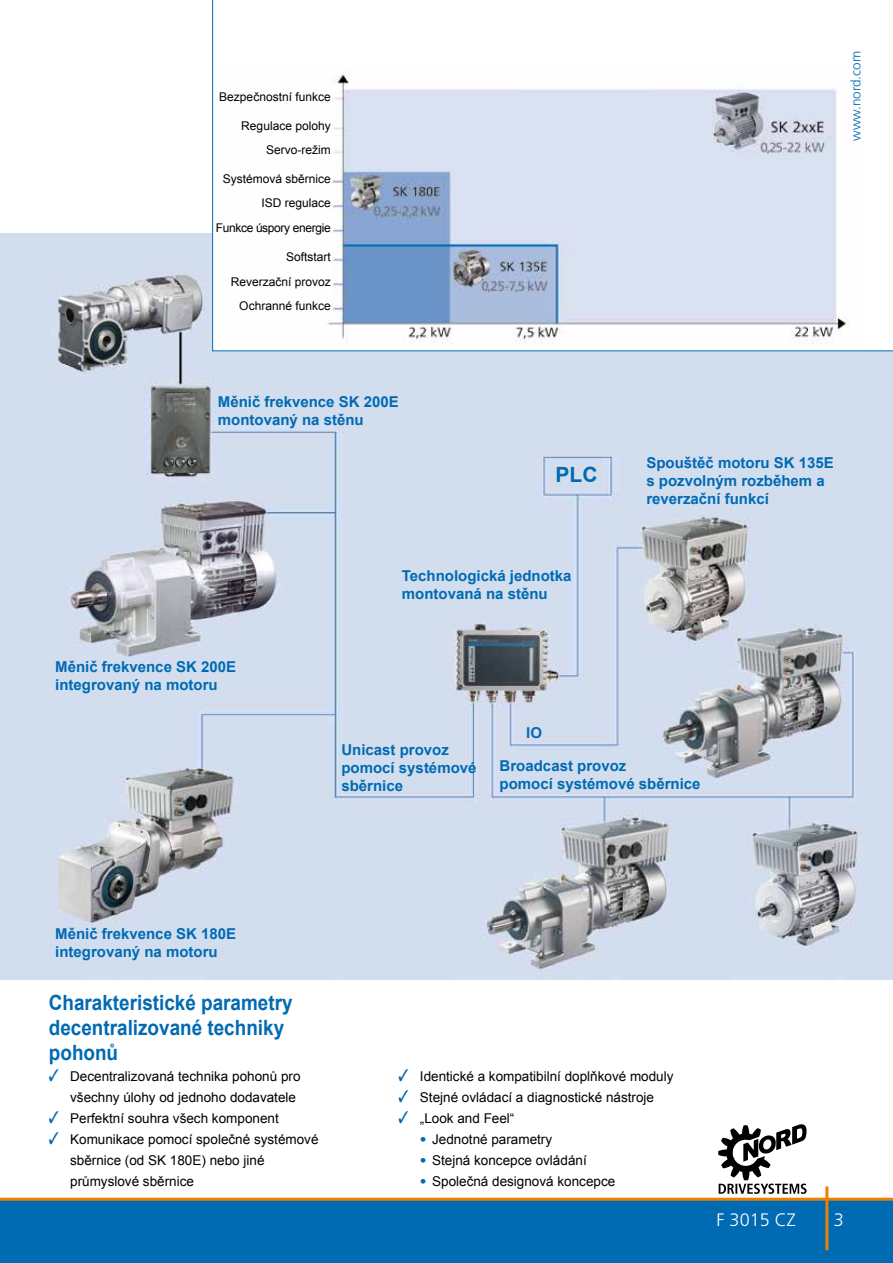
<style>
.page{position:relative;width:893px;height:1263px;background:#fff}
.page>*{position:absolute;margin:0;border:0;box-sizing:border-box;transform-origin:0 0}
.t1{font:700 21px/25.2px "Arial";color:#006ab3;scale:.9 1}
.t2{font:700 21px "Arial";color:#006ab3}
.t3{font:300 18px "Frutiger";color:#fff}
.t4{font:700 15px/18px "Arial";color:#006ab3}
.t5{font:13.5px/21px "Arial";color:#000}
.t6{font:300 13.5px "Frutiger";color:#006ab3}
.t7{font:12px/24px "Arial";color:#000;text-align:right}
.t8{font:12px "Arial";letter-spacing:-.03em;color:#000}
.s1{color:#006ab3}
.s2{font-family:"Frutiger";color:#006ab3}
</style>
<div class="page">
<div style="left:0;top:1198px;width:893px;height:65px;background:#006ab3"></div>
<hr style="left:825px;top:1186px;width:3px;height:64px;background:#ee7f00">
<svg style="left:718px;top:1124px;width:89px;height:70px"></svg>
<img style="left:0;top:234px;width:893px;height:745px">
<svg style="left:212px;top:0;width:681px;height:351px"></svg>
<p class="t7" style="left:219px;top:85px;width:113px">Bezpečnostní funkce</p>
<p class="t7" style="left:241px;top:114px;width:91px">Regulace polohy<br>Servo-režim</p>
<p class="t7" style="left:223px;top:167px;width:110px">Systémová sběrnice<br>ISD regulace</p>
<p class="t8" style="left:216px;top:220px;width:116px">Funkce úspory energie</p>
<p class="t7" style="left:231px;top:244px;width:102px;line-height:24.5px">Softstart<br>Reverzační provoz<br>Ochranné funkce</p>
<p class="t6" style="left:848px;top:141px;width:91px;rotate:-90deg">www.nord.com</p>
<p class="t4" style="left:218px;top:394px;width:182px">Měnič frekvence SK 200E montovaný na stěnu</p>
<h1 class="t2" style="left:556px;top:461px;width:43px">PLC</h1>
<p class="t4" style="left:55px;top:658px;width:182px">Měnič frekvence SK 200E integrovaný na motoru</p>
<p class="t4" style="left:402px;top:567px;width:171px">Technologická jednotka montovaná na stěnu</p>
<p class="t4" style="left:526px;top:724px;width:17px">IO</p>
<p class="t4" style="left:646px;top:454px;width:189px">Spouštěč motoru SK 135E s pozvolným rozběhem a reverzační funkcí</p>
<p class="t4" style="left:341px;top:741px;width:137px">Unicast provoz pomocí systémové sběrnice</p>
<p class="t4" style="left:500px;top:757px;width:202px">Broadcast provoz<br>pomocí systémové sběrnice</p>
<p class="t4" style="left:55px;top:925px;width:182px">Měnič frekvence SK 180E integrovaný na motoru</p>
<h1 class="t1" style="left:49px;top:990px;width:272px">Charakteristické parametry decentralizované techniky pohonů</h1>
<p class="t5" style="left:70px;top:1066px;width:232px;text-indent:-21px"><span class="s1">✓</span> Decentralizovaná technika pohonů pro všechny úlohy od jednoho dodavatele</p>
<p class="t5" style="left:49px;top:1108px;width:231px"><span class="s1">✓</span> Perfektní souhra všech komponent</p>
<p class="t5" style="left:70px;top:1129px;width:250px;text-indent:-21px"><span class="s1">✓</span> Komunikace pomocí společné systémové sběrnice (od SK 180E) nebo jiné průmyslové sběrnice</p>
<p class="t5" style="left:399px;top:1066px;width:276px"><span class="s1">✓</span> Identické a kompatibilní doplňkové moduly</p>
<p class="t5" style="left:399px;top:1087px;width:257px"><span class="s1">✓</span> Stejné ovládací a diagnostické nástroje</p>
<p class="t5" style="left:399px;top:1108px;width:117px"><span class="s1">✓</span> „Look and Feel“</p>
<p class="t5" style="left:420px;top:1129px;width:134px"><span class="s2">•</span> Jednotné parametry</p>
<p class="t5" style="left:420px;top:1150px;width:168px"><span class="s2">•</span> Stejná koncepce ovládání</p>
<p class="t5" style="left:420px;top:1171px;width:197px"><span class="s2">•</span> Společná designová koncepce</p>
<h2 class="t3" style="left:717px;top:1210px;width:81px">F 3015 CZ</h2>
<h2 class="t3" style="left:834px;top:1210px;width:12px">3</h2>
</div>
